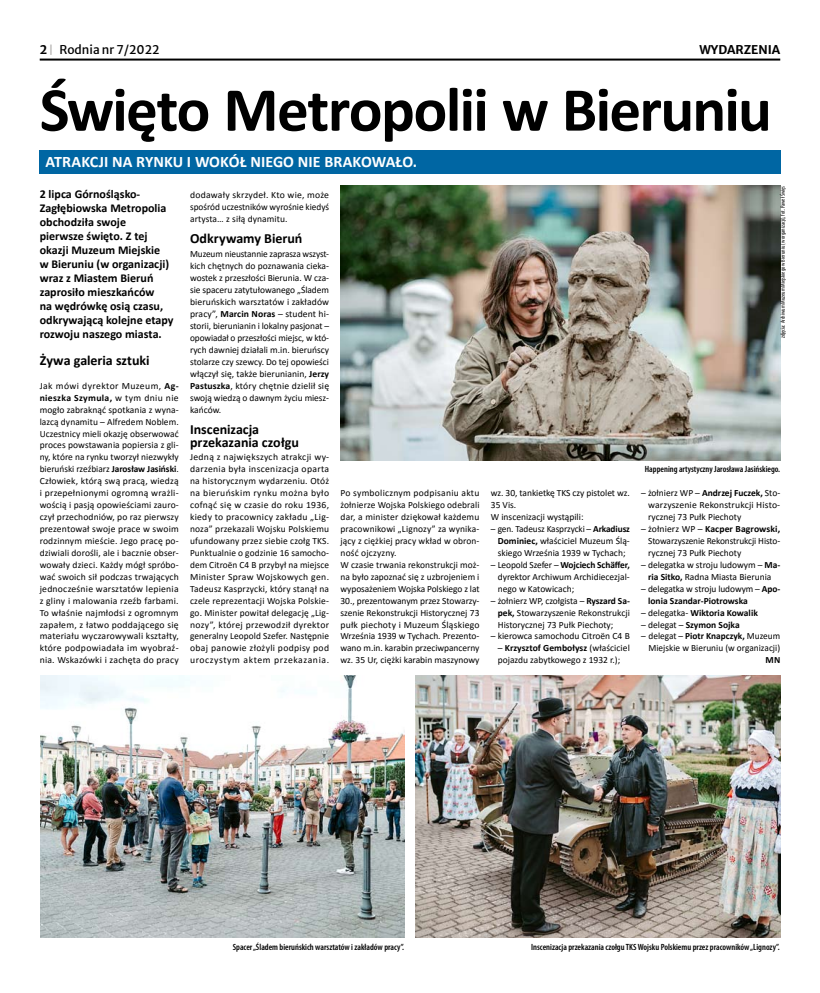
<style>
.page{position:relative;width:820px;height:993px;background:#fff}
.page>*{position:absolute;margin:0;border:0;box-sizing:border-box;transform-origin:0 0}
.t1{font:700 63px "Calibri";letter-spacing:-.025em;color:#000}
.t2{font:700 16px "Calibri";letter-spacing:.01em;color:#fff}
.t3{font:700 14px/13px "Calibri";letter-spacing:-.005em;color:#000}
.t4{font:700 12px/14px "Calibri";color:#000}
.t5{font:12px "Merriweather Sans";color:#000}
.t6{font:700 12px "Merriweather Sans";color:#000}
.t7{font:9.5px/11.9px "Calibri";color:#000;text-align:justify}
.t8{font:700 9.5px/11.9px "Calibri";color:#000}
.t9{font:600 condensed 9px "Myriad Pro";color:#000}
.t10{font:condensed 6px "Myriad Pro";color:#000}
.s1{font-weight:700}
.s2{font-family:"DIN Pro";color:#999694}
.s3{font-weight:400}
</style>
<div class="page">
<hr style="left:40px;top:59px;width:740px;height:2px;background:#000">
<div style="left:40px;top:150px;width:740px;height:24px;background:#0066a3"></div>
<img style="left:340px;top:186px;width:440px;height:274px">
<img style="left:40px;top:675px;width:364px;height:262px">
<img style="left:415px;top:675px;width:365px;height:262px">
<p class="t5" style="left:40px;top:39px;width:121px"><span class="s1">2</span> <span class="s2">|</span> Rodnia nr 7/2022</p>
<p class="t6" style="left:699px;top:39px;width:82px">WYDARZENIA</p>
<h1 class="t1" style="left:40px;top:65px;width:733px">Święto Metropolii w Bieruniu</h1>
<h2 class="t2" style="left:45px;top:150px;width:10px">atrak</h2>
<h2 class="t2" style="left:90px;top:150px;width:118px">cji na rynku iwok</h2>
<h2 class="t2" style="left:228px;top:150px;width:107px">ół niego nie brakowa</h2>
<h2 class="t2" style="left:395px;top:150px;width:23px">ło.</h2>
<p class="t4" style="left:40px;top:186px;width:135px">2 lipca Górnośląsko-<br>Zagłębiowska Metropolia obchodziła swoje<br>pierwsze święto. Z tej okazji Muzeum Miejskie<br>w Bieruniu (w organizacji) wraz z Miastem Bieruń zaprosiło mieszkańców<br>na wędrówkę osią czasu, odkrywającą kolejne etapy rozwoju naszego miasta.</p>
<h3 class="t3" style="left:40px;top:353px;width:111px">Żywa galeria sztuki</h3>
<p class="t7" style="left:40px;top:379px;width:140px">Jak mówi dyrektor Muzeum, <span class="s1">Ag&shy;nieszka Szymula,</span> w tym dniu nie mogło zabraknąć spotkania z wyna&shy;lazcą dynamitu – Alfredem Noblem.<br>Uczestnicy mieli okazję obserwować proces powstawania popiersia z gli&shy;ny, które na rynku tworzył niezwykły bieruński rzeźbiarz <span class="s1">Jarosław Jasiński</span>.<br>Człowiek, którą swą pracą, wiedzą i przepełnionymi ogromną wrażli&shy;wością i pasją opowieściami zauro&shy;czył przechodniów, po raz pierwszy prezentował swoje prace w swoim rodzinnym mieście. Jego pracę po&shy;dziwiali dorośli, ale i bacznie obser&shy;wowały dzieci. Każdy mógł spróbo&shy;wać swoich sił podczas trwających jednocześnie warsztatów lepienia z gliny i malowania rzeźb farbami.<br>To właśnie najmłodsi z ogromnym zapałem, z łatwo poddającego się materiału wyczarowywali kształty, które podpowiadała im wyobraź&shy;nia. Wskazówki i zachęta do pracy</p>
<p class="t7" style="left:190px;top:188px;width:140px">dodawały skrzydeł. Kto wie, może spośród uczestników wyrośnie kiedyś artysta… z siłą dynamitu.</p>
<h3 class="t3" style="left:190px;top:231px;width:114px">Odkrywamy Bieruń</h3>
<p class="t7" style="left:190px;top:248px;width:140px">Muzeum nieustannie zaprasza wszyst&shy;kich chętnych do poznawania cieka&shy;wostek z przeszłości Bierunia. W cza&shy;sie spaceru zatytułowanego „Śladem bieruńskich warsztatów i zakładów pracy”, <span class="s1">Marcin Noras</span> – student hi&shy;storii, bierunianin i lokalny pasjonat – opowiadał o przeszłości miejsc, w któ&shy;rych dawniej działali m.in. bieruńscy stolarze czy szewcy. Do tej opowieści włączył się, także bierunianin, <span class="s1">Jerzy Pastuszka</span>, który chętnie dzielił się swoją wiedzą o dawnym życiu miesz&shy;kańców.</p>
<h3 class="t3" style="left:190px;top:422px;width:110px">Inscenizacja przekazania czołgu</h3>
<p class="t7" style="left:190px;top:451px;width:140px">Jedną z największych atrakcji wy&shy;darzenia była inscenizacja oparta na historycznym wydarzeniu. Otóż na bieruńskim rynku można było cofnąć się w czasie do roku 1936, kiedy to pracownicy zakładu „Lig&shy;noza” przekazali Wojsku Polskiemu ufundowany przez siebie czołg TKS.<br>Punktualnie o godzinie 16 samocho&shy;dem Citroën C4 B przybył na miejsce Minister Spraw Wojskowych gen.<br>Tadeusz Kasprzycki, który stanął na czele reprezentacji Wojska Polskie&shy;go. Minister powitał delegację „Lig&shy;nozy”, której przewodził dyrektor generalny Leopold Szefer. Następnie obaj panowie złożyli podpisy pod uroczystym aktem przekazania.</p>
<p class="t7" style="left:340px;top:486px;width:140px;text-align:left">Po symbolicznym podpisaniu aktu żołnierze Wojska Polskiego odebrali dar, a minister dziękował każdemu pracownikowi „Lignozy” za wynika&shy;jący z ciężkiej pracy wkład w obron&shy;ność ojczyzny.<br>W czasie trwania rekonstrukcji moż&shy;na było zapoznać się z uzbrojeniem i wyposażeniem Wojska Polskiego z lat 30., prezentowanym przez Stowarzy&shy;szenie Rekonstrukcji Historycznej 73 pułk piechoty i Muzeum Śląskiego Września 1939 w Tychach. Prezento&shy;wano m.in. karabin przeciwpancerny wz. 35 Ur, ciężki karabin maszynowy</p>
<p class="t7" style="left:490px;top:486px;width:140px;text-align:left">wz. 30, tankietkę TKS czy pistolet wz.<br>35 Vis.<br>W inscenizacji wystąpili:</p>
<p class="t7" style="left:497px;top:522px;width:134px;text-indent:-7px">– gen. Tadeusz Kasprzycki – <span class="s1">Arkadiusz Dominiec,</span> właściciel Muzeum Ślą&shy;skiego Września 1939 w Tychach;</p>
<p class="t7" style="left:497px;top:558px;width:134px;text-indent:-7px">– Leopold Szefer – <span class="s1">Wojciech Schäffer, </span>dyrektor Archiwum Archidiecezjal&shy;nego w Katowicach;</p>
<p class="t7" style="left:497px;top:594px;width:134px;text-indent:-7px">– żołnierz WP, czołgista – <span class="s1">Ryszard Sa&shy;pek,</span> Stowarzyszenie Rekonstrukcji Historycznej 73 Pułk Piechoty;</p>
<p class="t7" style="left:490px;top:630px;width:140px">– kierowca samochodu Citroën C4 B</p>
<p class="t7" style="left:497px;top:641px;width:134px">– <span class="s1">Krzysztof Gembołysz</span> (właściciel pojazdu zabytkowego z 1932 r.);</p>
<p class="t10" style="left:778px;top:338px;width:154px;rotate:-90deg">zdjęcia: Archiwum Muzeum Miejskiego w Bieruniu (w organizacji), fot. Paweł Święs</p>
<p class="t9" style="left:644px;top:463px;width:137px">Happening artystyczny Jarosława Jasińskiego.</p>
<p class="t7" style="left:648px;top:486px;width:134px;text-indent:-7px">– żołnierz WP – <span class="s1">Andrzej Fuczek,</span> Sto&shy;warzyszenie Rekonstrukcji Histo&shy;rycznej 73 Pułk Piechoty</p>
<p class="t7" style="left:648px;top:522px;width:134px;text-indent:-7px">– żołnierz WP – <span class="s1">Kacper Bagrowski, </span>Stowarzyszenie Rekonstrukcji Histo&shy;rycznej 73 Pułk Piechoty</p>
<p class="t7" style="left:641px;top:558px;width:140px;text-align:center">– delegatka w stroju ludowym – <span class="s1">Ma&shy;ria Sitko,</span> Radna Miasta Bierunia</p>
<p class="t8" style="left:648px;top:582px;width:134px;text-indent:-7px"><span class="s3">– delegatka w stroju ludowym –</span> Apo&shy;lonia Szandar-Piotrowska</p>
<p class="t8" style="left:641px;top:606px;width:118px"><span class="s3">– delegatka-</span> Wiktoria Kowalik</p>
<p class="t8" style="left:641px;top:618px;width:100px"><span class="s3">– delegat –</span> Szymon Sojka</p>
<p class="t7" style="left:641px;top:630px;width:140px;text-align:right">– delegat – <span class="s1">Piotr Knapczyk,</span> Muzeum<br>Miejskie w Bieruniu (w organizacji)</p>
<p class="t8" style="left:765px;top:654px;width:16px">MN</p>
<p class="t9" style="left:233px;top:940px;width:173px">Spacer „Śladem bieruńskich warsztatów i zakładów pracy”.</p>
<p class="t9" style="left:531px;top:940px;width:250px">Inscenizacja przekazania czołgu TKS Wojsku Polskiemu przez pracowników „Lignozy”.</p>
</div>
